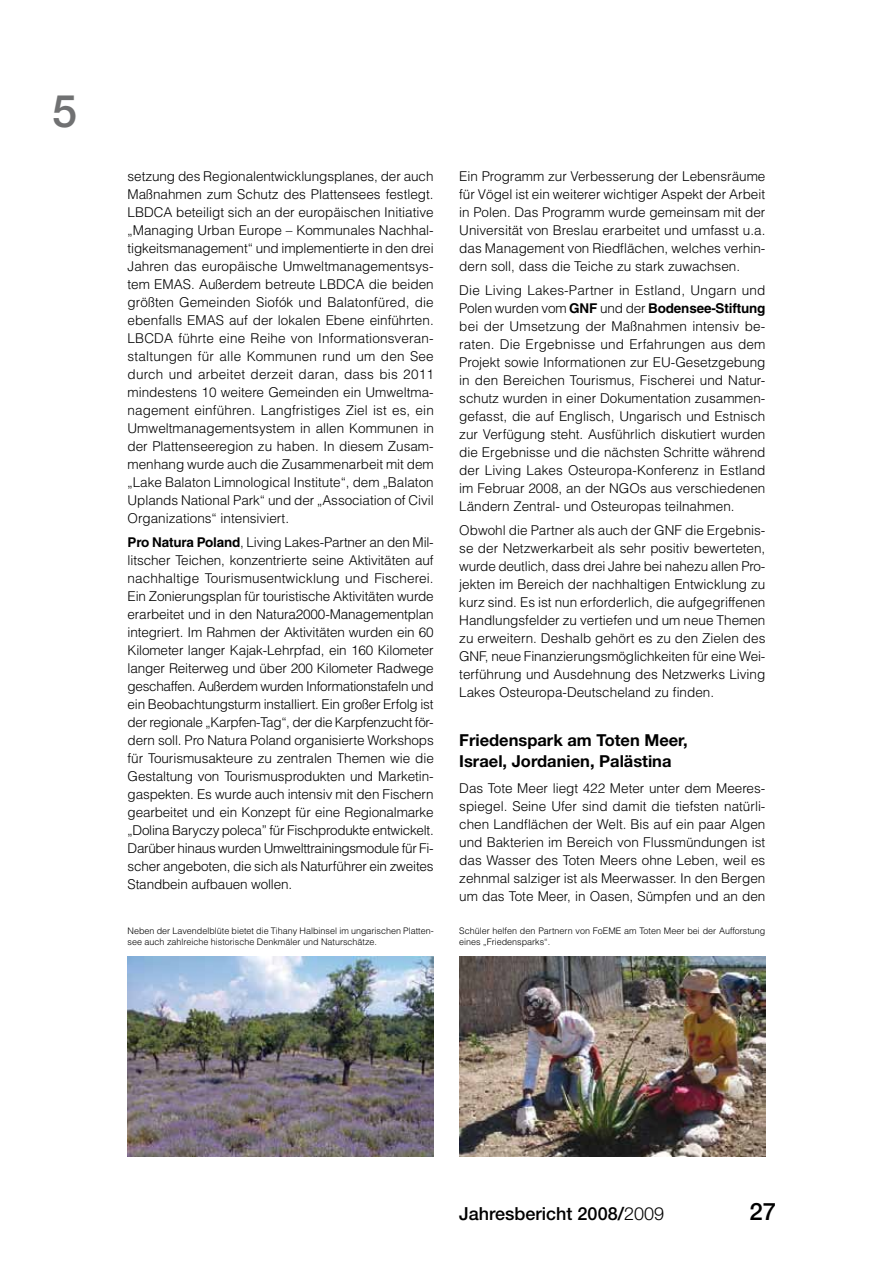
<style>
.page{position:relative;width:893px;height:1263px;background:#fff}
.page>*{position:absolute;margin:0;border:0;box-sizing:border-box;transform-origin:0 0}
.t1{font:500 45px "Helvetica Neue";color:#707172}
.t2{font:500 24px "Helvetica Neue";color:#000}
.t3{font:500 18px "Helvetica Neue";color:#000}
.t4{font:700 16.5px/21px "Helvetica Neue";color:#000}
.t5{font:300 13.5px/18px "Helvetica";color:#000;text-align:justify}
.t6{font:300 9px/10.8px "Helvetica";color:#000}
.s1{font-weight:700}
.s2{font-weight:300}
</style>
<div class="page">
<img style="left:459px;top:957px;width:306px;height:200px">
<img style="left:128px;top:957px;width:306px;height:200px">
<h1 class="t1" style="left:52px;top:84px;width:27px">5</h1>
<p class="t5" style="left:128px;top:167px;width:308px">setzung des Regionalentwicklungsplanes, der auch Maßnahmen zum Schutz des Plattensees festlegt.<br>LBDCA beteiligt sich an der europäischen Initiative „Managing Urban Europe – Kommunales Nachhal&shy;tigkeitsmanagement“ und implementierte in den drei Jahren das europäische Umweltmanagementsys&shy;tem EMAS. Außerdem betreute LBDCA die beiden größten Gemeinden Siofók und Balatonfüred, die ebenfalls EMAS auf der lokalen Ebene einführten.<br>LBCDA führte eine Reihe von Informationsveran&shy;staltungen für alle Kommunen rund um den See durch und arbeitet derzeit daran, dass bis 2011 mindestens 10 weitere Gemeinden ein Umweltma&shy;nagement einführen. Langfristiges Ziel ist es, ein Umweltmanagementsystem in allen Kommunen in der Plattenseeregion zu haben. In diesem Zusam&shy;menhang wurde auch die Zusammenarbeit mit dem „Lake Balaton Limnological Institute“, dem „Balaton Uplands National Park“ und der „Association of Civil Organizations“ intensiviert.</p>
<p class="t5" style="left:128px;top:533px;width:308px"><span class="s1">Pro Natura Poland</span>, Living Lakes-Partner an den Mil&shy;litscher Teichen, konzentrierte seine Aktivitäten auf nachhaltige Tourismusentwicklung und Fischerei.<br>Ein Zonierungsplan für touristische Aktivitäten wurde erarbeitet und in den Natura2000-Managementplan integriert. Im Rahmen der Aktivitäten wurden ein 60<br>Kilometer langer Kajak-Lehrpfad, ein 160 Kilometer langer Reiterweg und über 200 Kilometer Radwege geschaffen. Außerdem wurden Informationstafeln und ein Beobachtungsturm installiert. Ein großer Erfolg ist der regionale „Karpfen-Tag“, der die Karpfenzucht för&shy;dern soll. Pro Natura Poland organisierte Workshops für Tourismusakteure zu zentralen Themen wie die Gestaltung von Tourismusprodukten und Marketin&shy;gaspekten. Es wurde auch intensiv mit den Fischern gearbeitet und ein Konzept für eine Regionalmarke „Dolina Baryczy poleca” für Fischprodukte entwickelt.<br>Darüber hinaus wurden Umwelttrainingsmodule für Fi&shy;scher angeboten, die sich als Naturführer ein zweites Standbein aufbauen wollen.</p>
<p class="t6" style="left:128px;top:925px;width:308px">Neben der Lavendelblüte bietet die Tihany Halbinsel im ungarischen Platten&shy;see auch zahlreiche historische Denkmäler und Naturschätze.</p>
<p class="t5" style="left:459px;top:166px;width:308px">Ein Programm zur Verbesserung der Lebensräume für Vögel ist ein weiterer wichtiger Aspekt der Arbeit in Polen. Das Programm wurde gemeinsam mit der Universität von Breslau erarbeitet und umfasst u.a. das Management von Riedflächen, welches verhin&shy;dern soll, dass die Teiche zu stark zuwachsen.</p>
<p class="t5" style="left:459px;top:281px;width:308px">Die Living Lakes-Partner in Estland, Ungarn und Polen wurden vom <span class="s1">GNF</span> und der <span class="s1">Bodensee-Stiftung </span>bei der Umsetzung der Maßnahmen intensiv be&shy;raten. Die Ergebnisse und Erfahrungen aus dem Projekt sowie Informationen zur EU-Gesetzgebung in den Bereichen Tourismus, Fischerei und Natur&shy;schutz wurden in einer Dokumentation zusammen&shy;gefasst, die auf Englisch, Ungarisch und Estnisch zur Verfügung steht. Ausführlich diskutiert wurden die Ergebnisse und die nächsten Schritte während der Living Lakes Osteuropa-Konferenz in Estland im Februar 2008, an der NGOs aus verschiedenen Ländern Zentral- und Osteuropas teilnahmen.</p>
<p class="t5" style="left:459px;top:521px;width:308px">Obwohl die Partner als auch der GNF die Ergebnis&shy;se der Netzwerkarbeit als sehr positiv bewerteten, wurde deutlich, dass drei Jahre bei nahezu allen Pro&shy;jekten im Bereich der nachhaltigen Entwicklung zu kurz sind. Es ist nun erforderlich, die aufgegriffenen Handlungsfelder zu vertiefen und um neue Themen zu erweitern. Deshalb gehört es zu den Zielen des GNF, neue Finanzierungsmöglichkeiten für eine Wei&shy;terführung und Ausdehnung des Netzwerks Living Lakes Osteuropa-Deutscheland zu finden.</p>
<p class="t4" style="left:459px;top:729px;width:230px">Friedenspark am Toten Meer,<br>Israel, Jordanien, Palästina</p>
<p class="t5" style="left:459px;top:779px;width:308px">Das Tote Meer liegt 422 Meter unter dem Meeres&shy;spiegel. Seine Ufer sind damit die tiefsten natürli&shy;chen Landflächen der Welt. Bis auf ein paar Algen und Bakterien im Bereich von Flussmündungen ist das Wasser des Toten Meers ohne Leben, weil es zehnmal salziger ist als Meerwasser. In den Bergen um das Tote Meer, in Oasen, Sümpfen und an den</p>
<p class="t6" style="left:459px;top:925px;width:308px">Schüler helfen den Partnern von FoEME am Toten Meer bei der Aufforstung eines „Friedensparks“.</p>
<h3 class="t3" style="left:459px;top:1202px;width:206px">Jahresbericht 2008/<span class="s2">2009</span></h3>
<h2 class="t2" style="left:749px;top:1197px;width:28px">27</h2>
</div>
